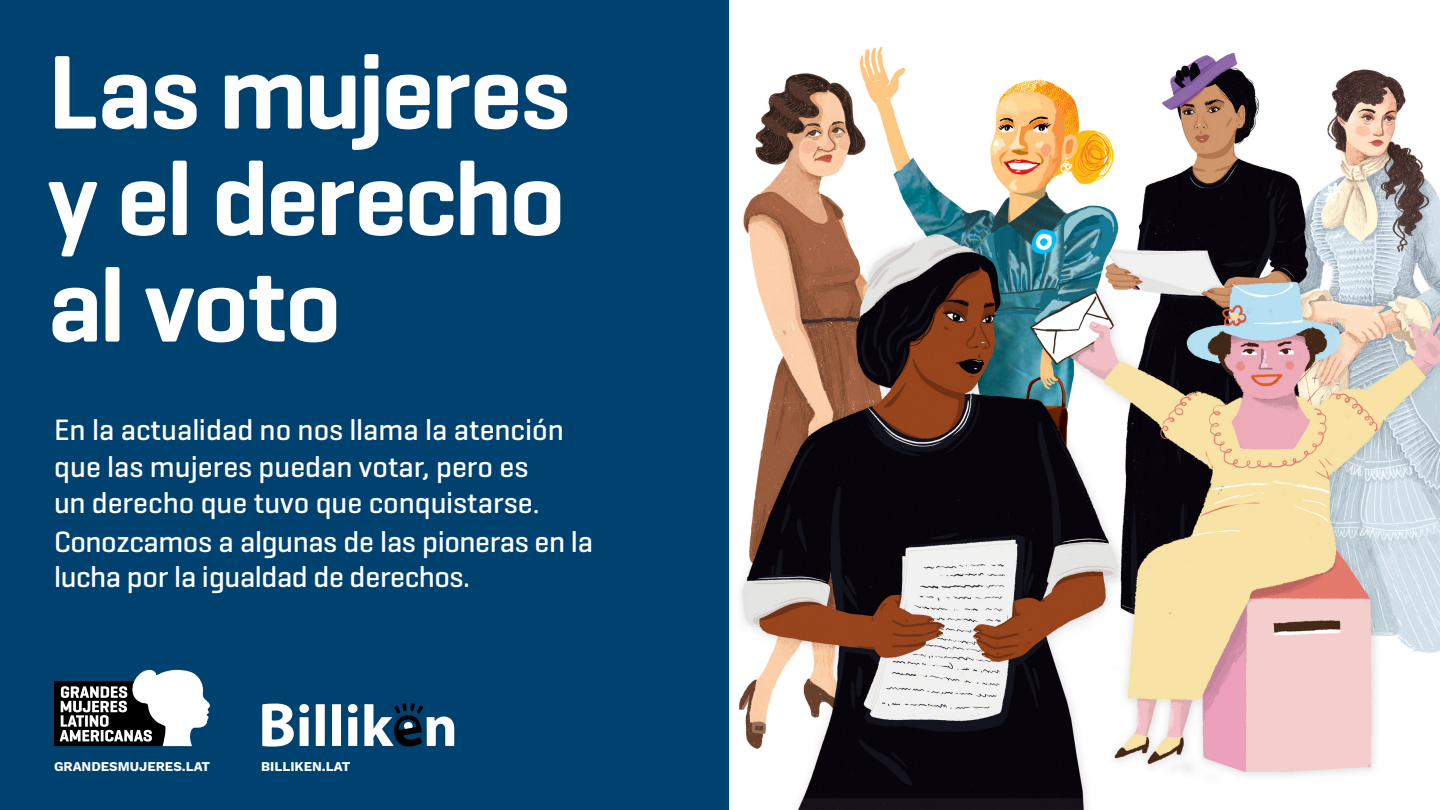
<style>
.page{position:relative;width:1440px;height:810px;background:#fff}
.page>*{position:absolute;margin:0;border:0;box-sizing:border-box;transform-origin:0 0}
.Mujer_Nombre{font:600 106.5px "Geogrotesque";letter-spacing:-.025em;color:#fff}
.Textual{font:500 30px/36.8px "Geogrotesque";color:#fff}
.t1{font:13.27px "Work Sans";color:#fff}
.s1{font-family:"Minion Pro";font-weight:400}
</style>
<div class="page">
<div style="left:0;top:0;width:729px;height:810px;background:#00426f"></div>
<svg style="left:316px;top:704px;width:9px;height:42px"></svg>
<svg style="left:332px;top:704px;width:9px;height:42px"></svg>
<svg style="left:348px;top:717px;width:9px;height:29px"></svg>
<svg style="left:262px;top:703px;width:47px;height:44px"></svg>
<div style="left:348px;top:704px;width:10px;height:9px;background:#fff;border-radius:50%"></div>
<div style="left:299px;top:704px;width:10px;height:9px;background:#fff;border-radius:50%"></div>
<svg style="left:364px;top:703px;width:90px;height:44px"></svg>
<svg style="left:54px;top:670px;width:156px;height:76px;background:#7d868c"></svg>
<img style="left:739px;top:46px;width:701px;height:764px">
<p class="Mujer_Nombre" style="left:48px;top:26px;width:524px">Las mujeres</p>
<p class="Mujer_Nombre" style="left:48px;top:132px;width:519px">y el derecho</p>
<p class="Mujer_Nombre" style="left:48px;top:239px;width:295px">al voto</p>
<p class="Textual" style="left:54px;top:410px;width:511px">En la actualidad no nos llama la atención que las mujeres puedan votar, pero es un derecho que tuvo que conquistarse<span class="s1">.</span></p>
<p class="Textual" style="left:54px;top:524px;width:541px;line-height:34.4px">Conozcamos a algunas de las pioneras en la lucha por la igualdad de derechos.</p>
<p class="t1" style="left:54px;top:756px;width:158px">GRANDESMUJERES.LAT</p>
<p class="t1" style="left:261px;top:756px;width:91px">BILLIKEN.LAT</p>
</div>
